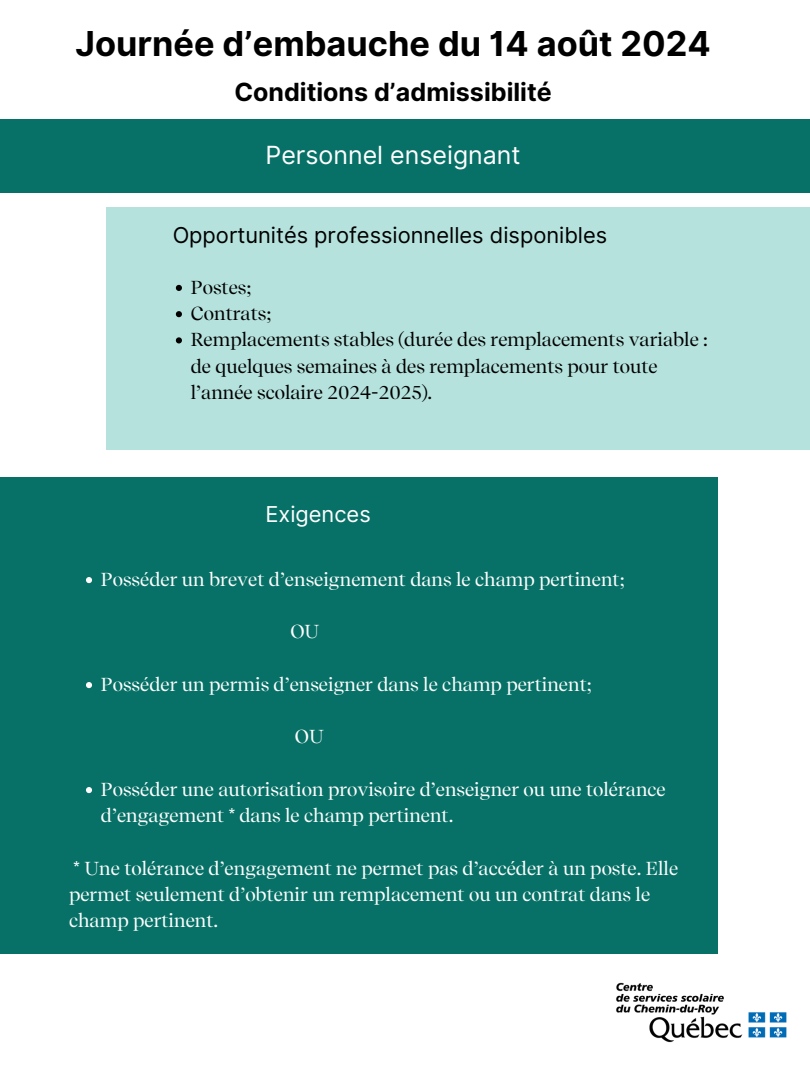
<style>
.page{position:relative;width:810px;height:1080px;background:#fff}
.page>*{position:absolute;margin:0;border:0;box-sizing:border-box;transform-origin:0 0}
.t1{font:700 34.38px "Inter";color:#000}
.t2{font:700 25px "Inter";color:#000}
.t3{font:25px "Inter";color:#fff}
.t4{font:21.88px "Inter";color:#000}
.t5{font:21.88px "Inter";color:#fff}
.t6{font:18.75px/26.2px "Recife Display";color:#fff}
.t7{font:18.75px/26.2px "Recife Display";color:#000}
</style>
<div class="page">
<div style="left:0;top:477px;width:717px;height:477px;background:#077167"></div>
<div style="left:106px;top:207px;width:704px;height:243px;background:#b5e2dd"></div>
<div style="left:0;top:119px;width:810px;height:73px;background:#077167"></div>
<img style="left:616px;top:982px;width:171px;height:61px">
<svg style="left:176px;top:285px;width:6px;height:6px"></svg>
<svg style="left:176px;top:311px;width:6px;height:6px"></svg>
<svg style="left:176px;top:337px;width:6px;height:6px"></svg>
<svg style="left:86px;top:577px;width:6px;height:6px"></svg>
<svg style="left:86px;top:682px;width:6px;height:6px"></svg>
<svg style="left:86px;top:787px;width:6px;height:6px"></svg>
<h2 class="t1" style="left:75px;top:23px;width:637px">Journée d’embauche du 14 août 2024</h2>
<h3 class="t2" style="left:234px;top:77px;width:319px">Conditions d’admissibilité</h3>
<h4 class="t3" style="left:265px;top:140px;width:257px">Personnel enseignant</h4>
<p class="t4" style="left:173px;top:222px;width:436px">Opportunités professionnelles disponibles</p>
<p class="t7" style="left:191px;top:274px;width:62px">Postes;</p>
<p class="t7" style="left:191px;top:300px;width:82px">Contrats;</p>
<p class="t7" style="left:191px;top:326px;width:519px">Remplacements stables (durée des remplacements variable : de quelques semaines à des remplacements pour toute l’année scolaire 2024-2025).</p>
<p class="t5" style="left:265px;top:501px;width:107px">Exigences</p>
<h4 class="t6" style="left:101px;top:566px;width:525px">Posséder un brevet d’enseignement dans le champ pertinent;</h4>
<p class="t6" style="left:290px;top:619px;width:31px">OU</p>
<h5 class="t6" style="left:101px;top:671px;width:492px">Posséder un permis d’enseigner dans le champ pertinent;</h5>
<p class="t6" style="left:295px;top:724px;width:31px">OU</p>
<h5 class="t6" style="left:101px;top:776px;width:566px">Posséder une autorisation provisoire d’enseigner ou une tolérance d’engagement * dans le champ pertinent.</h5>
<p class="t6" style="left:69px;top:855px;width:611px">* Une tolérance d’engagement ne permet pas d’accéder à un poste. Elle permet seulement d’obtenir un remplacement ou un contrat dans le champ pertinent.</p>
</div>
